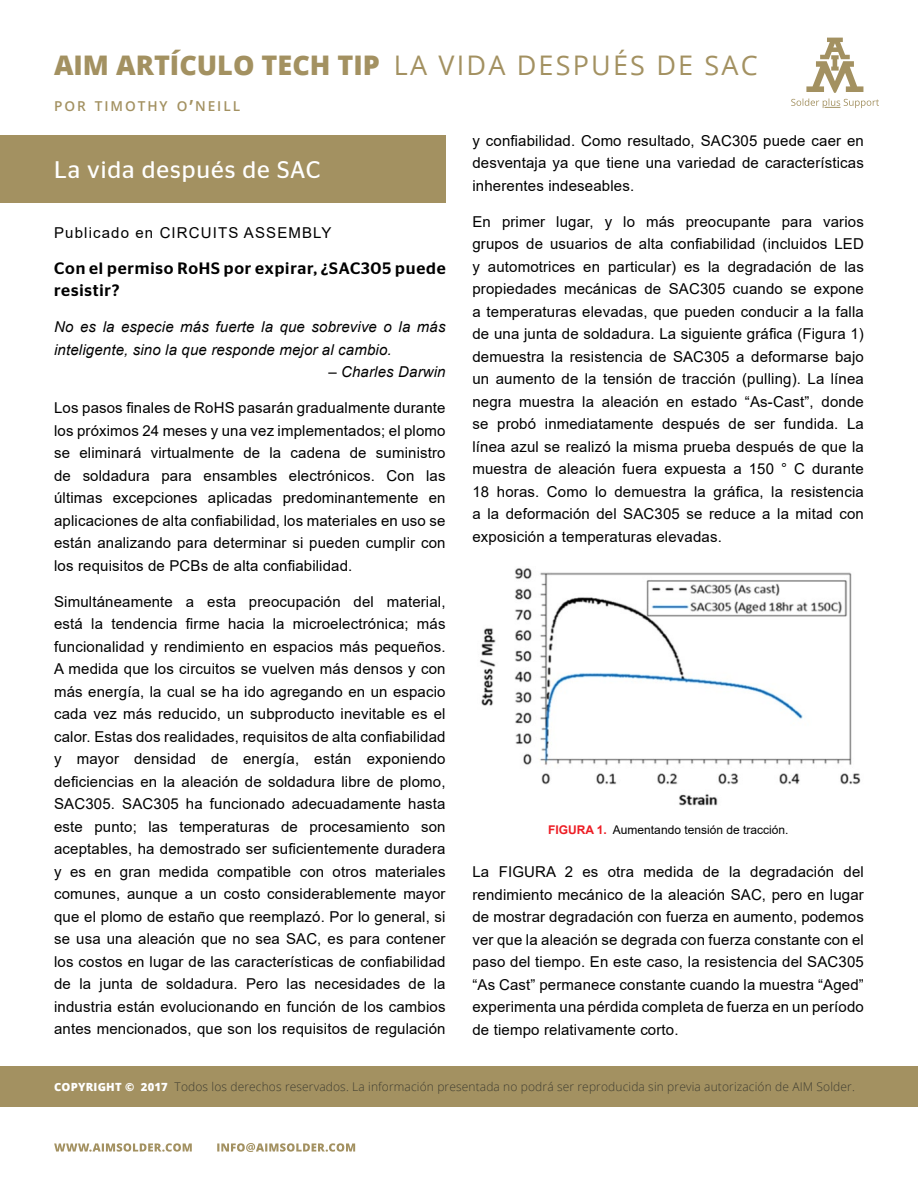
<style>
.page{position:relative;width:918px;height:1188px;background:#fff}
.page>*{position:absolute;margin:0;border:0;box-sizing:border-box;transform-origin:0 0}
.t1{font:800 27px "Open Sans";color:#a39161}
.t2{font:24px "Stag Sans";letter-spacing:.04em;color:#fff}
.t3{font:500 16.5px/22.5px "Stag Sans";letter-spacing:.05em;color:#000}
.t4{font:15px/22.5px "Arial";letter-spacing:.01em;color:#000;text-align:justify}
.t5{font:italic 15px/22.5px "Arial";letter-spacing:.01em;color:#000}
.t6{font:15px "Arial";letter-spacing:.075em;color:#000}
.t7{font:600 13.65px "Open Sans";letter-spacing:.145em;color:#a39161}
.t8{font:300 12px "Open Sans";letter-spacing:.01em;color:#403e31}
.t9{font:12px "Arial";color:#000}
.s1{font-weight:400}
.s2{font-size:19.5px}
.s3{font-weight:700;color:#ed1d24}
.s4{font-weight:800;font-size:11.25px;color:#fff}
</style>
<div class="page">
<div style="left:0;top:135px;width:446px;height:67px;background:#a39161"></div>
<div style="left:0;top:1066px;width:918px;height:41px;background:#a39161"></div>
<svg style="left:791px;top:38px;width:88px;height:70px"></svg>
<svg style="left:54px;top:1143px;width:301px;height:9px"></svg>
<img style="left:480px;top:568px;width:381px;height:238px">
<h1 class="t1" style="left:54px;top:44px;width:705px">AIM ARTÍCULO TECH TIP <span class="s1">LA VIDA DESPUÉS DE SAC</span></h1>
<p class="t7" style="left:54px;top:96px;width:188px">POR TIMOTHY O<span class="s2">’</span>NEILL</p>
<h2 class="t2" style="left:54px;top:156px;width:268px">La vida después de SAC</h2>
<p class="t6" style="left:54px;top:222px;width:279px">Publicado en CIRCUITS ASSEMBLY</p>
<p class="t3" style="left:54px;top:257px;width:393px">Con el permiso RoHS por expirar, ¿SAC305 puede resistir?</p>
<p class="t5" style="left:54px;top:316px;width:393px">No es la especie más fuerte la que sobrevive o la más inteligente, sino la que responde mejor al cambio.</p>
<p class="t5" style="left:328px;top:361px;width:119px">– Charles Darwin</p>
<p class="t4" style="left:54px;top:397px;width:393px">Los pasos finales de RoHS pasarán gradualmente durante los próximos 24 meses y una vez implementados; el plomo se eliminará virtualmente de la cadena de suministro de soldadura para ensambles electrónicos. Con las últimas excepciones aplicadas predominantemente en aplicaciones de alta confiabilidad, los materiales en uso se están analizando para determinar si pueden cumplir con los requisitos de PCBs de alta confiabilidad.</p>
<p class="t4" style="left:54px;top:590px;width:393px">Simultáneamente a esta preocupación del material, está la tendencia firme hacia la microelectrónica; más funcionalidad y rendimiento en espacios más pequeños.<br>A medida que los circuitos se vuelven más densos y con más energía, la cual se ha ido agregando en un espacio cada vez más reducido, un subproducto inevitable es el calor. Estas dos realidades, requisitos de alta confiabilidad y mayor densidad de energía, están exponiendo deficiencias en la aleación de soldadura libre de plomo, SAC305. SAC305 ha funcionado adecuadamente hasta este punto; las temperaturas de procesamiento son aceptables, ha demostrado ser suficientemente duradera y es en gran medida compatible con otros materiales comunes, aunque a un costo considerablemente mayor que el plomo de estaño que reemplazó. Por lo general, si se usa una aleación que no sea SAC, es para contener los costos en lugar de las características de confiabilidad de la junta de soldadura. Pero las necesidades de la industria están evolucionando en función de los cambios antes mencionados, que son los requisitos de regulación</p>
<p class="t4" style="left:472px;top:129px;width:393px">y confiabilidad. Como resultado, SAC305 puede caer en desventaja ya que tiene una variedad de características inherentes indeseables.</p>
<p class="t4" style="left:472px;top:210px;width:393px">En primer lugar, y lo más preocupante para varios grupos de usuarios de alta confiabilidad (incluidos LED y automotrices en particular) es la degradación de las propiedades mecánicas de SAC305 cuando se expone a temperaturas elevadas, que pueden conducir a la falla de una junta de soldadura. La siguiente gráfica (Figura 1) demuestra la resistencia de SAC305 a deformarse bajo un aumento de la tensión de tracción (pulling). La línea negra muestra la aleación en estado “As-Cast”, donde se probó inmediatamente después de ser fundida. La línea azul se realizó la misma prueba después de que la muestra de aleación fuera expuesta a 150 ° C durante 18 horas. Como lo demuestra la gráfica, la resistencia a la deformación del SAC305 se reduce a la mitad con exposición a temperaturas elevadas.</p>
<p class="t9" style="left:548px;top:822px;width:242px"><span class="s3">FIGURA 1.</span> Aumentando tensión de tracción.</p>
<p class="t4" style="left:472px;top:861px;width:393px">La FIGURA 2 es otra medida de la degradación del rendimiento mecánico de la aleación SAC, pero en lugar de mostrar degradación con fuerza en aumento, podemos ver que la aleación se degrada con fuerza constante con el paso del tiempo. En este caso, la resistencia del SAC305 “As Cast” permanece constante cuando la muestra “Aged” experimenta una pérdida completa de fuerza en un período de tiempo relativamente corto.</p>
<p class="t8" style="left:54px;top:1079px;width:802px"><span class="s4">COPYRIGHT © 2017</span> Todos los derechos reservados. La información presentada no podrá ser reproducida sin previa autorización de AIM Solder.</p>
</div>
